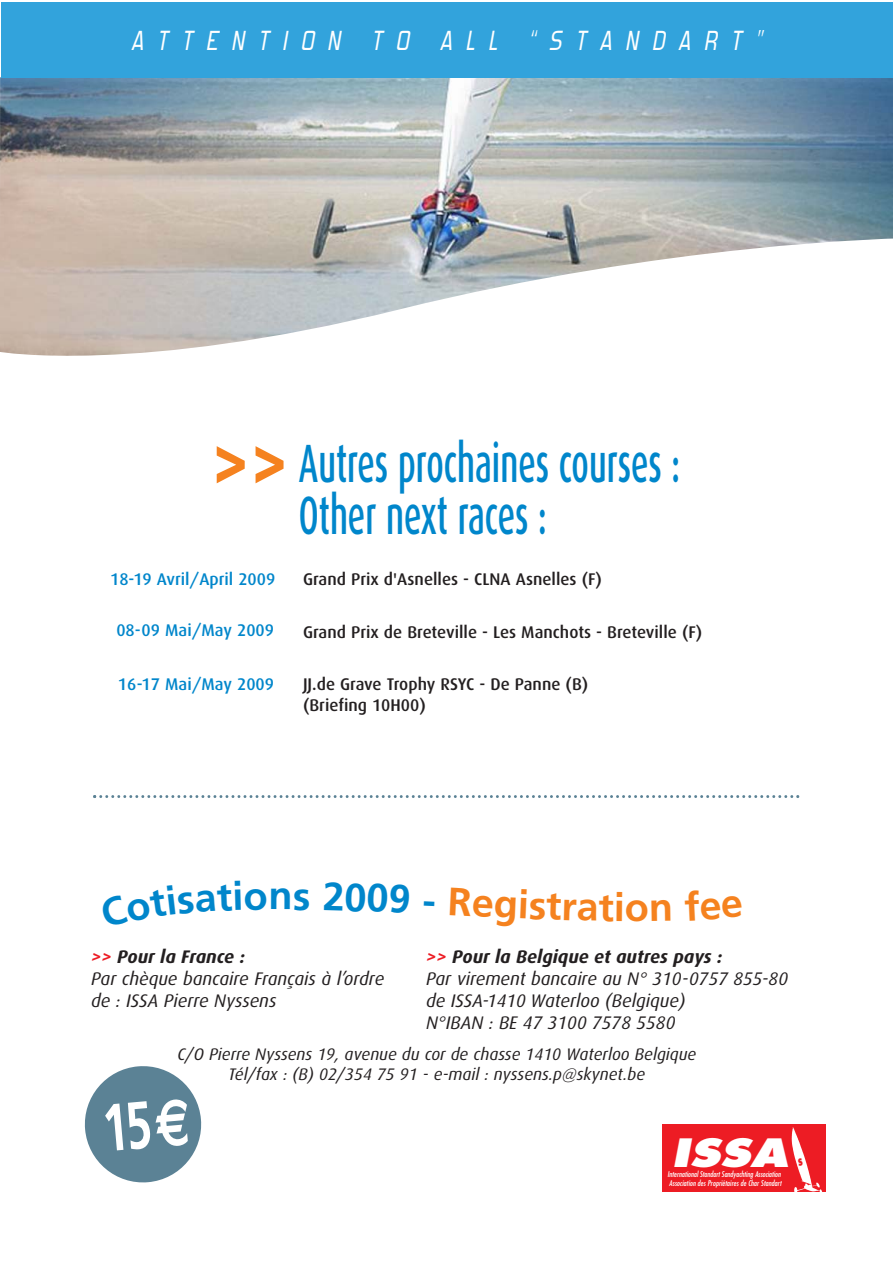
<style>
.page{position:relative;width:893px;height:1263px;background:#fff}
.page>*{position:absolute;margin:0;border:0;box-sizing:border-box;transform-origin:0 0}
.t1{font:700 86.1px "Dax";color:#f5821f;scale:.8 1}
.t2{font:500 54px/51.8px "Dax";color:#0086cb;scale:.6 1}
.t3{font:700 39.45px "Frutiger";color:#f5821f}
.t4{font:700 39.45px "Frutiger";color:#0086cb}
.t5{font:italic 800 37.95px "Futura";color:#fff;scale:1.2 1}
.t6{font:italic 32.55px "Forgotten Futurist";letter-spacing:.395em;color:#fff}
.t7{font:italic 18.3px/21.9px "Dax";color:#231f20}
.t8{font:500 16.95px/20.2px "Dax";color:#231f20}
.t9{font:500 16.95px "Dax";color:#0086cb}
.t10{font:italic 16.8px/20.1px "Dax";color:#231f20;text-align:center}
.t11{font:italic condensed 7.8px "Futura";color:#fff}
.s1{color:#0086cb}
.s2{font-weight:700;color:#ed1c24}
.s3{font-weight:700}
</style>
<div class="page">
<img style="left:0;top:77px;width:893px;height:279px">
<div style="left:1px;top:2px;width:892px;height:76px;background:#32a3dc"></div>
<div style="left:662px;top:1124px;width:163px;height:68px;background:#ed1c24"></div>
<img style="left:791px;top:1124px;width:35px;height:68px">
<svg style="left:93px;top:795px;width:706px;height:3px"></svg>
<svg style="left:84px;top:1066px;width:118px;height:117px"></svg>
<svg style="left:798px;top:1158px;width:5px;height:8px"></svg>
<h3 class="t6" style="left:131px;top:20px;width:633px">ATTENTION TO ALL “STANDART”</h3>
<h1 class="t1" style="left:211px;top:427px;width:99px">&gt;&gt;</h1>
<h2 class="t2" style="left:299px;top:441px;width:637px">Autres prochaines courses :<br>Other next races :</h2>
<p class="t9" style="left:110px;top:572px;width:167px">18-19 Avril/April 2009</p>
<p class="t8" style="left:303px;top:570px;width:301px">Grand Prix d'Asnelles - CLNA Asnelles (F)</p>
<p class="t8" style="left:303px;top:623px;width:401px">Grand Prix de Breteville - Les Manchots - Breteville (F)</p>
<p class="t8" style="left:303px;top:676px;width:287px">JJ.de Grave Trophy RSYC - De Panne (B) (Briefing 10H00)</p>
<p class="t9" style="left:116px;top:623px;width:159px">08-09 Mai/May 2009</p>
<p class="t9" style="left:118px;top:677px;width:158px">16-17 Mai/May 2009</p>
<h3 class="t4" style="left:269px;top:880px;width:26px">n</h3>
<h3 class="t3" style="left:390px;top:882px;width:131px;rotate:3deg"><span class="s1">9 -</span> Reg</h3>
<h3 class="t3" style="left:518px;top:889px;width:61px;rotate:2deg">istr</h3>
<h3 class="t3" style="left:625px;top:892px;width:26px">o</h3>
<p class="t7" style="left:91px;top:947px;width:295px"><span class="s2">&gt;&gt;</span> <span class="s3">Pour la France :<br></span>Par chèque bancaire Français à l’ordre de : ISSA Pierre Nyssens</p>
<p class="t7" style="left:426px;top:947px;width:363px"><span class="s2">&gt;&gt;</span> <span class="s3">Pour la Belgique et autres pays :<br></span>Par virement bancaire au N° 310-0757 855-80 de ISSA-1410 Waterloo (Belgique)<br>N°IBAN : BE 47 3100 7578 5580</p>
<p class="t10" style="left:177px;top:1045px;width:520px">C/O Pierre Nyssens 19, avenue du cor de chasse 1410 Waterloo Belgique<br>Tél/fax : (B) 02/354 75 91 - e-mail : nyssens.p@skynet.be</p>
<h3 class="t5" style="left:672px;top:1136px;width:98px">ISSA</h3>
<p class="t11" style="left:669px;top:1180px;width:115px">Association des Propriétaires de Char Standart</p>
<p class="t11" style="left:668px;top:1170px;width:116px">InternationalStandartSandyachting Association</p>
</div>
